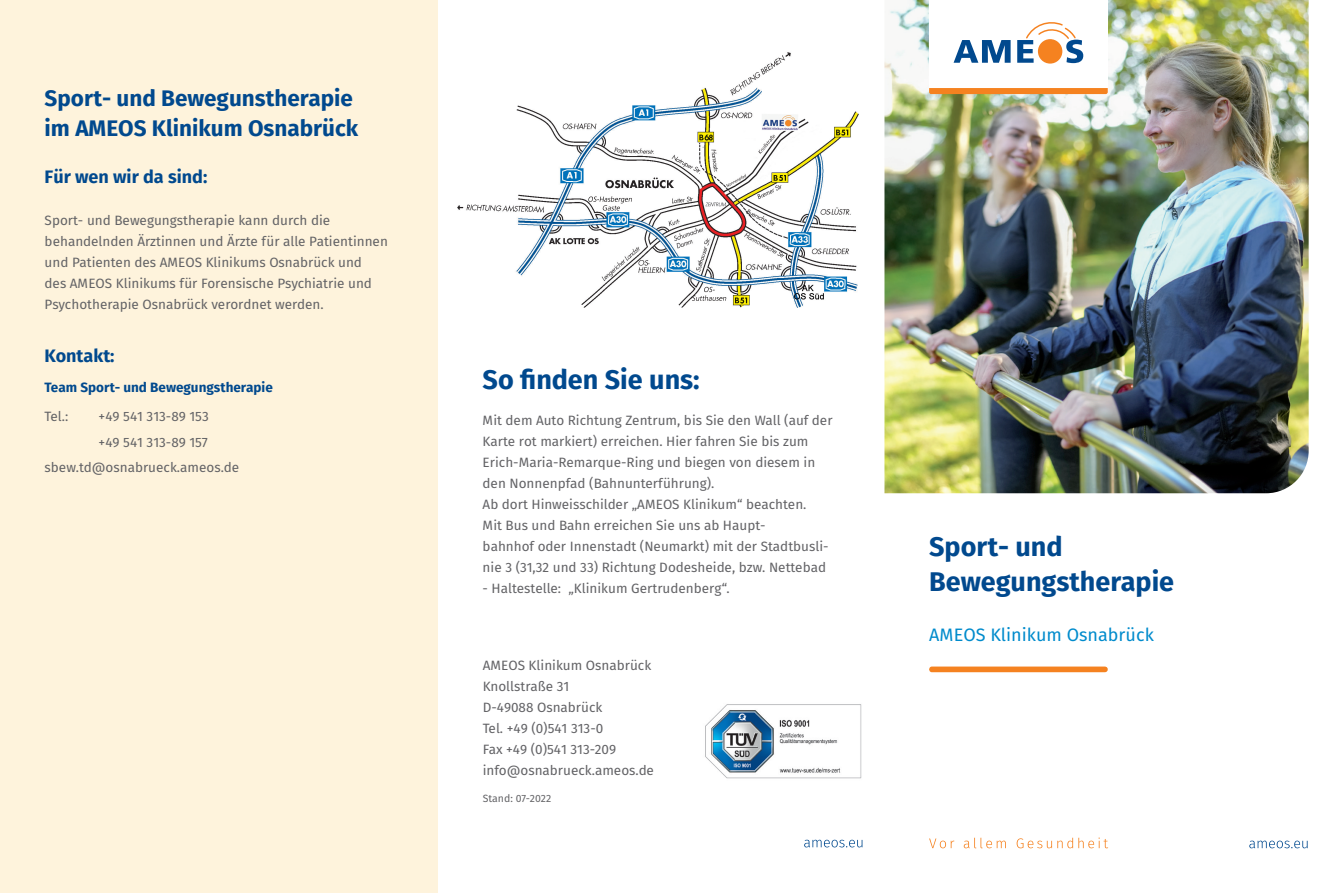
<style>
.page{position:relative;width:1331px;height:893px;background:#fff}
.page>*{position:absolute;margin:0;border:0;box-sizing:border-box;transform-origin:0 0}
.t1{font:700 27px/34.5px "Fira Sans";color:#01498e}
.t2{font:700 22.5px/30px "Fira Sans";color:#01498e}
.t3{font:700 18px "Fira Sans";color:#01498e}
.t4{font:18px "Fira Sans";color:#008bcc}
.t5{font:13.5px/21px "Fira Sans";color:#636366}
.t6{font:700 13.5px "Fira Sans";color:#01498e}
.t7{font:10.5px "Fira Sans";color:#636366}
</style>
<div class="page">
<img style="left:884px;top:0;width:425px;height:493px">
<div style="left:929px;top:0;width:179px;height:88px;background:#fff"></div>
<svg style="left:954px;top:40px;width:57px;height:23px"></svg>
<svg style="left:1017px;top:22px;width:66px;height:41px"></svg>
<div style="left:1038px;top:39px;width:24px;height:25px;background:#f58220;border-radius:50%"></div>
<svg style="left:929px;top:88px;width:179px;height:6px"></svg>
<div style="left:929px;top:666px;width:179px;height:6px;background:#f58220;border-radius:3px"></div>
<svg style="left:929px;top:838px;width:25px;height:10px"></svg>
<svg style="left:964px;top:838px;width:42px;height:10px"></svg>
<svg style="left:1017px;top:837px;width:91px;height:11px"></svg>
<svg style="left:1249px;top:841px;width:58px;height:7px"></svg>
<img style="left:457px;top:52px;width:402px;height:256px">
<img style="left:705px;top:704px;width:157px;height:75px">
<svg style="left:804px;top:840px;width:58px;height:7px"></svg>
<div style="left:0;top:0;width:438px;height:893px;background:#fef3dc"></div>
<h2 class="t2" style="left:45px;top:83px;width:315px">Sport- und Bewegunstherapie im AMEOS Klinikum Osnabrück</h2>
<h3 class="t3" style="left:45px;top:164px;width:164px">Für wen wir da sind:</h3>
<p class="t5" style="left:45px;top:210px;width:345px">Sport- und Bewegungstherapie kann durch die behandelnden Ärztinnen und Ärzte für alle Patientinnen und Patienten des AMEOS Klinikums Osnabrück und<br>des AMEOS Klinikums für Forensische Psychiatrie und Psychotherapie Osnabrück verordnet werden.</p>
<h3 class="t3" style="left:45px;top:343px;width:71px">Kontakt:</h3>
<p class="t6" style="left:45px;top:378px;width:230px">Team Sport- und Bewegungstherapie</p>
<p class="t5" style="left:45px;top:406px;width:25px">Tel.:</p>
<p class="t5" style="left:99px;top:406px;width:112px">+49 541 313-89 153</p>
<p class="t5" style="left:99px;top:431px;width:111px">+49 541 313-89 157</p>
<p class="t5" style="left:45px;top:457px;width:196px">sbew.td@osnabrueck.ameos.de</p>
<h1 class="t1" style="left:483px;top:362px;width:219px">So finden Sie uns:</h1>
<p class="t5" style="left:483px;top:410px;width:351px">Mit dem Auto Richtung Zentrum, bis Sie den Wall (auf der Karte rot markiert) erreichen. Hier fahren Sie bis zum Erich-Maria-Remarque-Ring und biegen von diesem in den Nonnenpfad (Bahnunterführung).<br>Ab dort Hinweisschilder „AMEOS Klinikum“ beachten.<br>Mit Bus und Bahn erreichen Sie uns ab Haupt-<br>bahnhof oder Innenstadt (Neumarkt) mit der Stadtbusli&shy;nie 3 (31,32 und 33) Richtung Dodesheide, bzw. Nettebad</p>
<p class="t5" style="left:483px;top:578px;width:248px">- Haltestelle: „Klinikum Gertrudenberg“.</p>
<p class="t5" style="left:483px;top:654px;width:173px">AMEOS Klinikum Osnabrück<br>Knollstraße 31<br>D-49088 Osnabrück<br>Tel. +49 (0)541 313-0<br>Fax +49 (0)541 313-209 info@osnabrueck.ameos.de</p>
<p class="t7" style="left:483px;top:791px;width:70px">Stand: 07-2022</p>
<h1 class="t1" style="left:929px;top:529px;width:247px">Sport- und<br>Bewegungstherapie</h1>
<h3 class="t4" style="left:929px;top:622px;width:226px">AMEOS Klinikum Osnabrück</h3>
</div>
